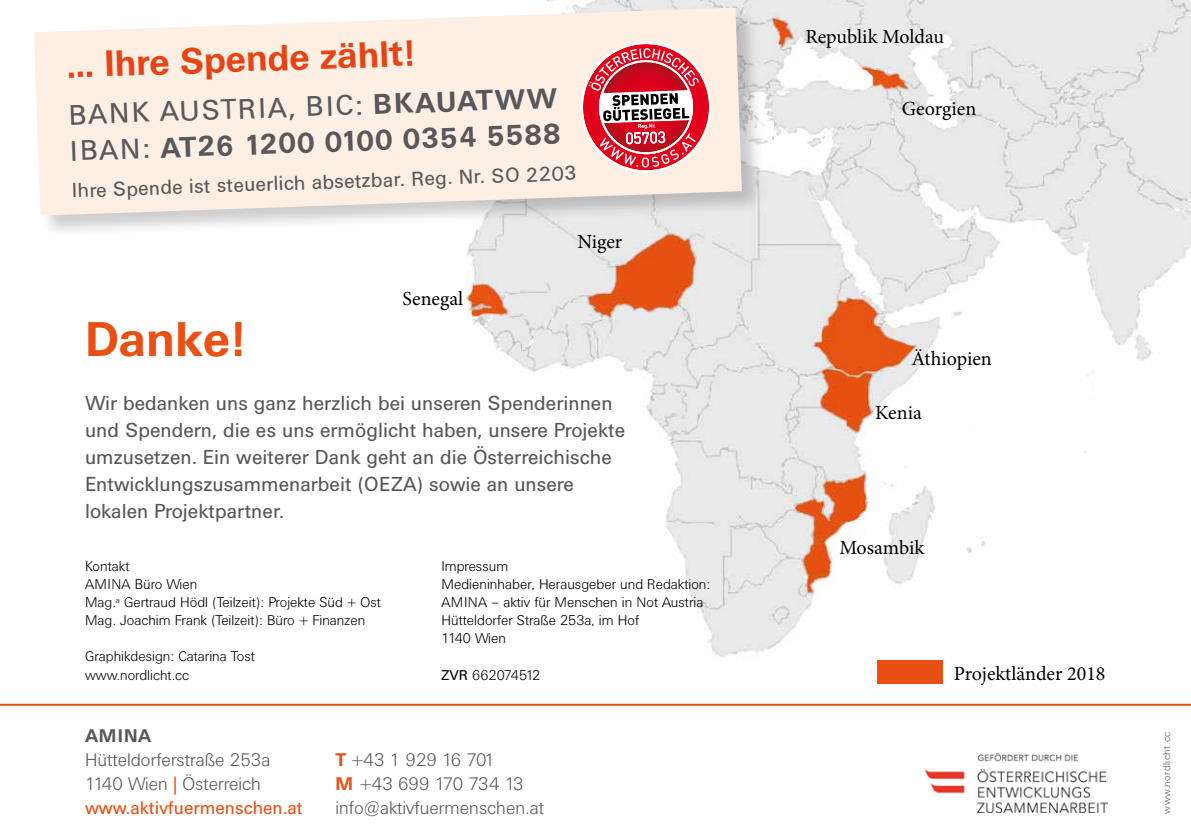
<style>
.page{position:relative;width:1191px;height:840px;background:#fff}
.page>*{position:absolute;margin:0;border:0;box-sizing:border-box;transform-origin:0 0}
.t1{font:700 48px "Univers BQ";color:#e85113}
.t2{font:700 36px "Univers BQ";color:#e64415}
.t3{font:700 28px/36px "Univers BQ";color:#58585a}
.t4{font:20px/27px "Univers BQ";color:#58585a}
.t5{font:20px "Minion Pro";color:#000}
.t6{font:300 18px/24px "Univers BQ";color:#58585a}
.t7{font:700 18px "Univers BQ";letter-spacing:.05em;color:#58585a}
.t8{font:300 14px/18px "Univers BQ";color:#000}
.t9{font:300 14px "Univers BQ";letter-spacing:-.03em;color:#000}
.t10{font:300 10px "Univers BQ";letter-spacing:.05em;color:#58585a}
.s1{font-weight:400}
.s2{font-weight:400;color:#e85113}
.s3{font-weight:700;color:#e85113}
</style>
<div class="page">
<img style="left:466px;top:0;width:725px;height:684px">
<img style="left:924px;top:753px;width:183px;height:59px">
<div style="left:33px;top:7px;width:732px;height:232px;background:#000;opacity:.2"></div>
<svg style="left:34px;top:8px;width:708px;height:207px;background:#faede5"></svg>
<svg style="left:578px;top:41px;width:135px;height:134px"></svg>
<div style="left:877px;top:660px;width:65px;height:23px;background:#e85113"></div>
<hr style="left:0;top:703px;width:1191px;height:2px;background:#e85113">
<h2 class="t2" style="left:66px;top:45px;width:349px;rotate:-2deg">... Ihre Spende zählt!</h2>
<h3 class="t3" style="left:68px;top:97px;width:492px;rotate:-2deg"><span class="s1">BANK AUSTRIA, BIC:</span> BKAUATWW<br><span class="s1">IBAN:</span> AT26 1200 0100 0354 5588</h3>
<h3 class="t4" style="left:72px;top:177px;width:506px;rotate:-2deg">Ihre Spende ist steuerlich absetzbar. Reg. Nr. SO 2203</h3>
<h3 class="t5" style="left:402px;top:285px;width:62px">Senegal</h3>
<h3 class="t5" style="left:577px;top:228px;width:46px">Niger</h3>
<h1 class="t1" style="left:85px;top:311px;width:160px">Danke!</h1>
<p class="t4" style="left:85px;top:389px;width:541px">Wir bedanken uns ganz herzlich bei unseren Spenderinnen und Spendern, die es uns ermöglicht haben, unsere Projekte umzusetzen. Ein weiterer Dank geht an die Österreichische Entwicklungszusammenarbeit (OEZA) sowie an unsere lokalen Projektpartner.</p>
<p class="t8" style="left:85px;top:557px;width:297px">Kontakt<br>AMINA Büro Wien<br>Mag.<sup>a</sup> Gertraud Hödl (Teilzeit): Projekte Süd + Ost<br>Mag. Joachim Frank (Teilzeit): Büro + Finanzen</p>
<p class="t8" style="left:85px;top:647px;width:171px">Graphikdesign: Catarina Tost www.nordlicht.cc</p>
<p class="t8" style="left:441px;top:557px;width:270px">Impressum<br>Medieninhaber, Herausgeber und Redaktion:<br>AMINA – aktiv für Menschen in Not Austria<br>Hütteldorfer Straße 253a, im Hof<br>1140 Wien</p>
<p class="t9" style="left:441px;top:666px;width:100px"><span class="s1">ZVR</span> 662074512</p>
<p class="t7" style="left:85px;top:724px;width:68px">AMINA</p>
<p class="t6" style="left:85px;top:747px;width:219px">Hütteldorferstraße 253a<br>1140 Wien <span class="s2">|</span> Österreich <span class="s2">www.aktivfuermenschen.at</span></p>
<p class="t6" style="left:335px;top:747px;width:210px"><span class="s3">T</span> +43 1 929 16 701<br><span class="s3">M</span> +43 699 170 734 13 info@aktivfuermenschen.at</p>
<h3 class="t5" style="left:805px;top:23px;width:140px">Republik Moldau</h3>
<h3 class="t5" style="left:901px;top:95px;width:76px">Georgien</h3>
<h3 class="t5" style="left:911px;top:345px;width:82px">Äthiopien</h3>
<h3 class="t5" style="left:875px;top:399px;width:48px">Kenia</h3>
<h3 class="t5" style="left:839px;top:533px;width:87px">Mosambik</h3>
<h3 class="t5" style="left:953px;top:659px;width:153px">Projektländer 2018</h3>
<p class="t10" style="left:1161px;top:813px;width:83px;rotate:-90deg">www.nordlicht.cc</p>
</div>
